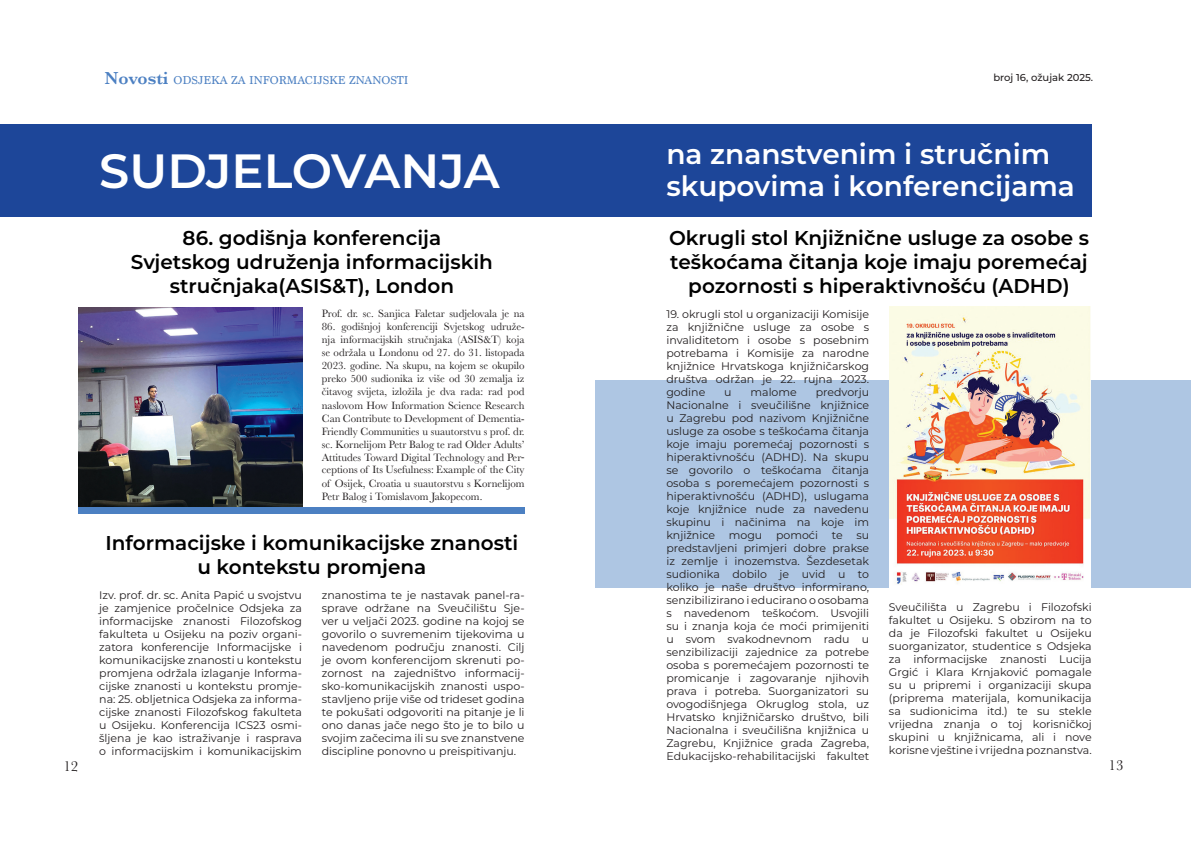
<style>
.page{position:relative;width:1191px;height:842px;background:#fff}
.page>*{position:absolute;margin:0;border:0;box-sizing:border-box;transform-origin:0 0}
.t1{font:600 48px "Montserrat";color:#fff}
.t2{font:600 28px/32px "Montserrat";color:#fff}
.t3{font:600 20px/24px "Montserrat";color:#000;text-align:center}
.t4{font:15px "Baskerville";color:#231f20}
.t5{font:12px "Marion";color:#4c80c2}
.t6{font:11px/13px "Montserrat";color:#231f20;text-align:justify}
.t7{font:11px/13px "Baskerville";color:#231f20;text-align:justify}
.t8{font:500 10px "Montserrat";color:#231f20}
.s1{font-family:"Baskerville";font-weight:600;font-size:18px}
</style>
<div class="page">
<div style="left:595px;top:380px;width:596px;height:208px;background:#aec6e3"></div>
<div style="left:0;top:124px;width:1091px;height:92px;background:#1d4699"></div>
<img style="left:78px;top:307px;width:224px;height:200px">
<img style="left:889px;top:307px;width:202px;height:281px">
<div style="left:78px;top:507px;width:446px;height:7px;background:#4c80c2"></div>
<p class="t5" style="left:105px;top:73px;width:305px"><span class="s1">Novosti</span> ODSJEKA ZA INFORMACIJSKE ZNANOSTI</p>
<p class="t8" style="left:993px;top:71px;width:101px">broj 16, ožujak 2025.</p>
<h3 class="t4" style="left:63px;top:757px;width:16px">12</h3>
<h1 class="t1" style="left:99px;top:137px;width:402px">SUDJELOVANJA</h1>
<h2 class="t2" style="left:666px;top:137px;width:410px">na znanstvenim i stručnim skupovima i konferencijama</h2>
<h3 class="t3" style="left:131px;top:225px;width:363px">86. godišnja konferencija<br>Svjetskog udruženja informacijskih stručnjaka(ASIS&amp;T), London</h3>
<h3 class="t3" style="left:669px;top:225px;width:421px">Okrugli stol Knjižnične usluge za osobe s teškoćama čitanja koje imaju poremećaj pozornosti s hiperaktivnošću (ADHD)</h3>
<p class="t6" style="left:666px;top:307px;width:204px">19. okrugli stol u organizaciji Komisije za knjižnične usluge za osobe s invaliditetom i osobe s posebnim potrebama i Komisije za narodne knjižnice Hrvatskoga knjižničarskog društva održan je 22. rujna 2023. godine</p>
<p class="t7" style="left:322px;top:308px;width:204px">Prof. dr. sc. Sanjica Faletar sudjelovala je na</p>
<p class="t7" style="left:322px;top:321px;width:204px">86. godišnjoj konferenciji Svjetskog udruže&shy;nja informacijskih stručnjaka (ASIS&amp;T) koja se održala u Londonu od 27. do 31. listopada 2023. godine. Na skupu, na kojem se okupilo preko 500 sudionika iz više od 30 zemalja iz čitavog svijeta, izložila je dva rada: rad pod naslovom How Information Science Research Can Contribute to Development of Dementia-Friendly Communities u suautorstvu s prof. dr. sc. Kornelijom Petr Balog te rad Older Adults’ Attitudes Toward Digital Technology and Per&shy;ceptions of Its Usefulness: Example of the City of Osijek, Croatia u suautorstvu s Kornelijom Petr Balog i Tomislavom Jakopecom.</p>
<h3 class="t3" style="left:106px;top:530px;width:414px">Informacijske i komunikacijske znanosti u kontekstu promjena</h3>
<p class="t6" style="left:322px;top:588px;width:204px">znanostima te je nastavak panel-ra&shy;sprave održane na Sveučilištu Sje&shy;ver u veljači 2023. godine na kojoj se govorilo o suvremenim tijekovima u navedenom području znanosti. Cilj je ovom konferencijom skrenuti po&shy;zornost na zajedništvo informacij&shy;sko-komunikacijskih znanosti uspo&shy;stavljeno prije više od trideset godina te pokušati odgovoriti na pitanje je li ono danas jače nego što je to bilo u svojim začecima ili su sve znanstvene discipline ponovno u preispitivanju.</p>
<p class="t6" style="left:666px;top:385px;width:204px;text-indent:149px">predvorju Nacionalne i sveučilišne knjižnice u Zagrebu pod nazivom Knjižnične usluge za osobe s teškoćama čitanja koje imaju poremećaj pozornosti s hiperaktivnošću (ADHD). Na skupu se govorilo o teškoćama čitanja osoba s poremećajem pozornosti s hiperaktivnošću (ADHD), uslugama koje knjižnice nude za navedenu skupinu i načinima na koje im knjižnice mogu pomoći te su predstavljeni primjeri dobre prakse iz zemlje i inozemstva. Šezdesetak sudionika dobilo je uvid u to koliko je naše društvo informirano, senzibilizirano i educirano o osobama s navedenom teškoćom. Usvojili su i znanja koja će moći primijeniti u svom svakodnevnom radu u senzibilizaciji zajednice za potrebe osoba s poremećajem pozornosti te promicanje i zagovaranje njihovih prava i potreba. Suorganizatori su ovogodišnjega Okruglog stola, uz Hrvatsko knjižničarsko društvo, bili Nacionalna i sveučilišna knjižnica u Zagrebu, Knjižnice grada Zagreba, Edukacijsko-rehabilitacijski fakultet</p>
<p class="t6" style="left:724px;top:385px;width:9px">u</p>
<p class="t6" style="left:750px;top:385px;width:48px">malome</p>
<p class="t6" style="left:99px;top:588px;width:204px">Izv. prof. dr. sc. Anita Papić u svojstvu je zamjenice pročelnice Odsjeka za informacijske znanosti Filozofskog fakulteta u Osijeku na poziv organi&shy;zatora konferencije Informacijske i komunikacijske znanosti u kontekstu promjena održala izlaganje Informa&shy;cijske znanosti u kontekstu promje&shy;na: 25. obljetnica Odsjeka za informa&shy;cijske znanosti Filozofskog fakulteta u Osijeku. Konferencija ICS23 osmi&shy;šljena je kao istraživanje i rasprava o informacijskim i komunikacijskim</p>
<p class="t6" style="left:889px;top:600px;width:204px">Sveučilišta u Zagrebu i Filozofski fakultet u Osijeku. S obzirom na to da je Filozofski fakultet u Osijeku suorganizator, studentice s Odsjeka za informacijske znanosti Lucija Grgić i Klara Krnjaković pomagale su u pripremi i organizaciji skupa (priprema materijala, komunikacija sa sudionicima itd.) te su stekle vrijedna znanja o toj korisničkoj skupini u knjižnicama, ali i nove korisne vještine i vrijedna poznanstva.</p>
<h3 class="t4" style="left:1108px;top:755px;width:16px">13</h3>
</div>
